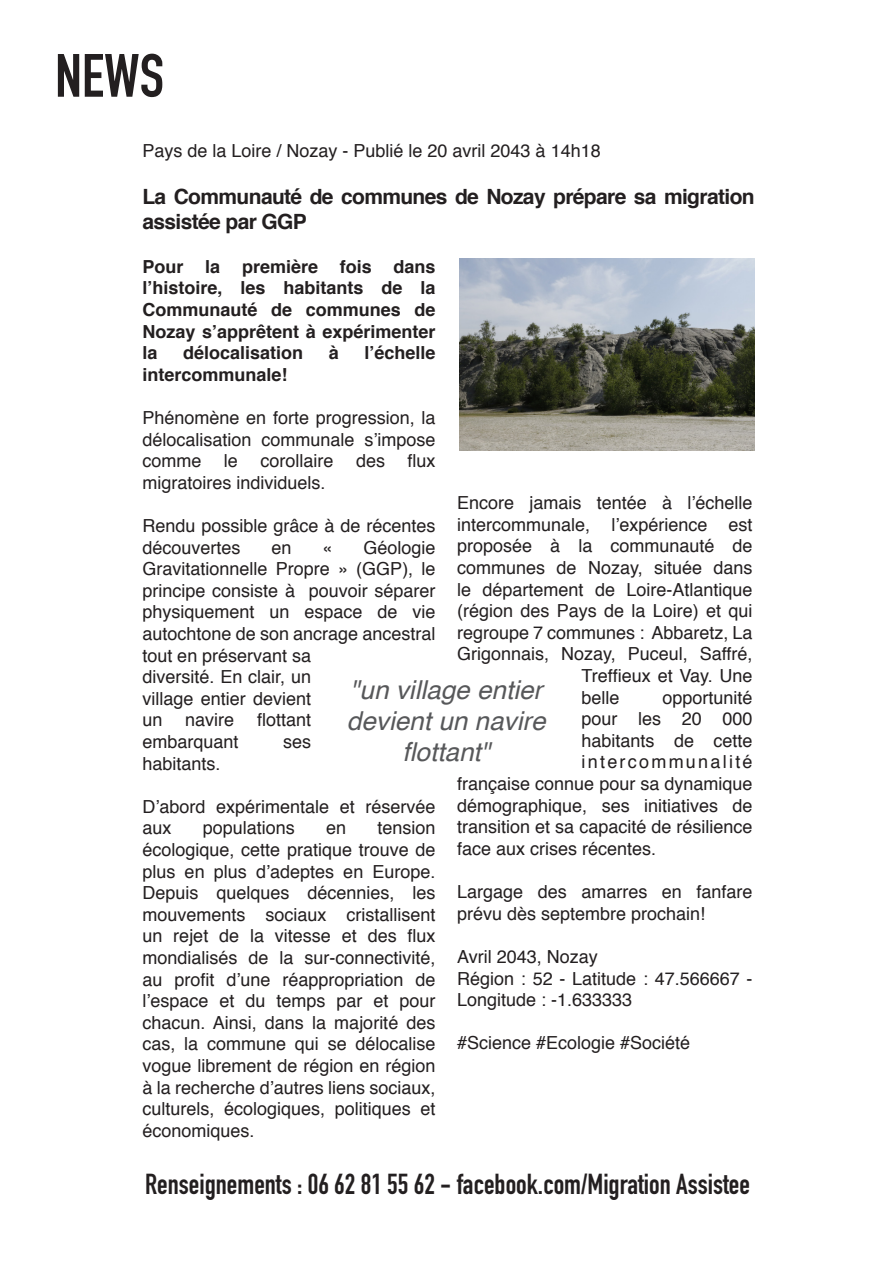
<style>
.page{position:relative;width:893px;height:1263px;background:#fff}
.page>*{position:absolute;margin:0;border:0;box-sizing:border-box;transform-origin:0 0}
.t1{font:700 60px "DIN Condensed";color:#231f20}
.t2{font:700 28.5px "DIN Condensed";color:#231f20}
.t3{font:italic 26.1px/31.3px "Helvetica";color:#57585a;text-align:center}
.t4{font:700 21px/25.2px "Helvetica";letter-spacing:-.03em;color:#231f20}
.t5{font:18px/21.6px "Helvetica";color:#231f20}
.t6{font:700 18px/21.6px "Helvetica";color:#231f20;text-align:justify}
.t7{font:18px "Helvetica";letter-spacing:.125em;color:#231f20}
</style>
<div class="page">
<img style="left:459px;top:258px;width:296px;height:193px">
<p class="t1" style="left:55px;top:35px;width:110px">NEWS</p>
<p class="t5" style="left:142px;top:140px;width:460px">Pays de la Loire / Nozay - Publié le 20 avril 2043 à 14h18</p>
<p class="t4" style="left:142px;top:184px;width:614px">La Communauté de communes de Nozay prépare sa migration assistée par GGP</p>
<p class="t6" style="left:142px;top:256px;width:295px">Pour la première fois dans l’histoire, les habitants de la Communauté de communes de Nozay s’apprêtent à expérimenter la</p>
<p class="t6" style="left:183px;top:342px;width:122px">délocalisation</p>
<p class="t6" style="left:329px;top:342px;width:12px">à</p>
<p class="t6" style="left:365px;top:342px;width:73px">l’échelle</p>
<p class="t6" style="left:142px;top:364px;width:147px">intercommunale!</p>
<p class="t5" style="left:142px;top:407px;width:295px;text-align:justify">Phénomène en forte progression, la délocalisation communale s’impose comme</p>
<p class="t5" style="left:224px;top:451px;width:16px">le</p>
<p class="t5" style="left:260px;top:451px;width:75px">corollaire</p>
<p class="t5" style="left:356px;top:451px;width:31px">des</p>
<p class="t5" style="left:408px;top:451px;width:30px">flux</p>
<p class="t5" style="left:142px;top:472px;width:185px">migratoires individuels.</p>
<p class="t5" style="left:142px;top:515px;width:295px">Rendu possible grâce à de récentes découvertes</p>
<p class="t5" style="left:457px;top:493px;width:297px">Encore jamais tentée à l’échelle</p>
<p class="t5" style="left:457px;top:514px;width:297px">intercommunale, l’expérience est</p>
<p class="t5" style="left:457px;top:536px;width:297px">proposée à la communauté de</p>
<p class="t5" style="left:457px;top:557px;width:297px">communes de Nozay, située dans</p>
<p class="t5" style="left:457px;top:579px;width:297px">le département de Loire-Atlantique</p>
<p class="t5" style="left:457px;top:601px;width:297px">(région des Pays de la Loire) et qui</p>
<p class="t5" style="left:457px;top:622px;width:297px">regroupe 7 communes : Abbaretz, La</p>
<p class="t5" style="left:457px;top:644px;width:297px">Grigonnais, Nozay, Puceul, Saffré,</p>
<p class="t5" style="left:582px;top:665px;width:173px">Treffieux et Vay. Une</p>
<p class="t5" style="left:582px;top:687px;width:40px">belle</p>
<p class="t5" style="left:662px;top:687px;width:92px">opportunité</p>
<p class="t5" style="left:582px;top:709px;width:173px">pour les 20 000</p>
<p class="t5" style="left:582px;top:730px;width:173px">habitants de cette</p>
<p class="t7" style="left:582px;top:748px;width:173px">intercommunalité</p>
<p class="t5" style="left:457px;top:773px;width:297px">française connue pour sa dynamique</p>
<p class="t5" style="left:457px;top:795px;width:297px">démographique, ses initiatives de</p>
<p class="t5" style="left:457px;top:817px;width:297px">transition et sa capacité de résilience</p>
<p class="t5" style="left:457px;top:838px;width:201px">face aux crises récentes.</p>
<p class="t5" style="left:457px;top:881px;width:297px">Largage des amarres en fanfare prévu dès septembre prochain!</p>
<p class="t5" style="left:457px;top:946px;width:142px">Avril 2043, Nozay</p>
<p class="t5" style="left:457px;top:968px;width:297px">Région : 52 - Latitude : 47.566667 -<br>Longitude : -1.633333</p>
<p class="t5" style="left:457px;top:1033px;width:235px">#Science #Ecologie #Société</p>
<p class="t5" style="left:142px;top:537px;width:295px;text-indent:221px">Géologie<br>Gravitationnelle Propre » (GGP), le principe consiste à pouvoir séparer physiquement un espace de vie autochtone de son ancrage ancestral tout en préservant sa<br>diversité. En clair, un<br>village entier devient<br>un</p>
<p class="t5" style="left:271px;top:537px;width:22px">en</p>
<p class="t5" style="left:322px;top:537px;width:12px">«</p>
<p class="t3" style="left:347px;top:674px;width:200px">"un village entier devient un navire flottant"</p>
<p class="t5" style="left:185px;top:710px;width:51px">navire</p>
<p class="t5" style="left:257px;top:710px;width:56px">flottant</p>
<p class="t5" style="left:142px;top:731px;width:98px">embarquant</p>
<p class="t5" style="left:283px;top:731px;width:30px">ses</p>
<p class="t5" style="left:142px;top:753px;width:80px">habitants.</p>
<p class="t5" style="left:142px;top:796px;width:295px">D’abord expérimentale et réservée aux</p>
<p class="t5" style="left:142px;top:818px;width:295px;text-align:justify;text-indent:235px">tension écologique, cette pratique trouve de plus en plus d’adeptes en Europe.<br>Depuis quelques décennies, les mouvements sociaux cristallisent un rejet de la vitesse et des flux mondialisés de la sur-connectivité, au profit d’une réappropriation de l’espace et du temps par et pour chacun. Ainsi, dans la majorité des cas, la commune qui se délocalise vogue librement de région en région à la recherche d’autres liens sociaux, culturels, écologiques, politiques et économiques.</p>
<p class="t5" style="left:203px;top:818px;width:94px">populations</p>
<p class="t5" style="left:326px;top:818px;width:22px">en</p>
<p class="t2" style="left:145px;top:1165px;width:606px">Renseignements : 06 62 81 55 62 - facebook.com/Migration Assistee</p>
</div>
